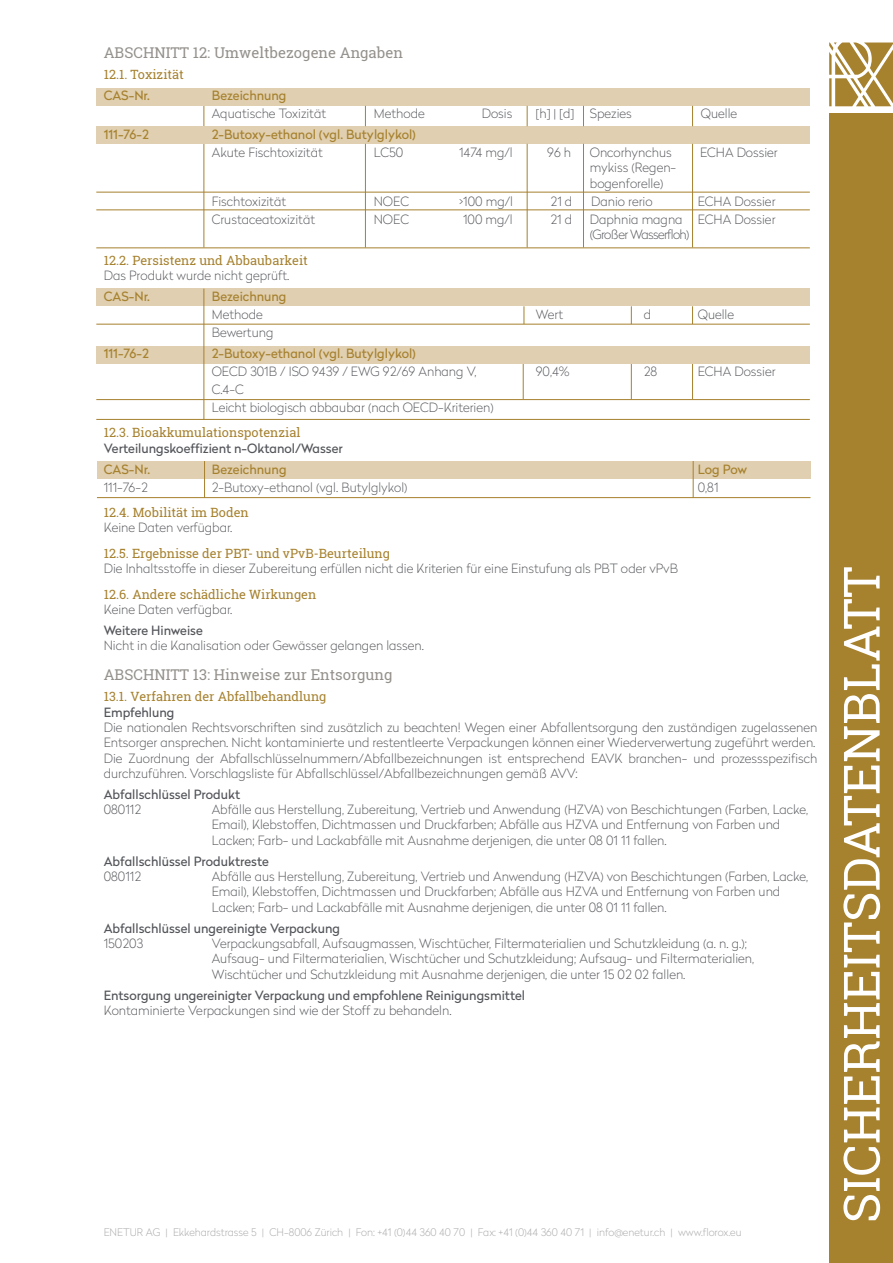
<style>
.page{position:relative;width:893px;height:1263px;background:#fff}
.page>*{position:absolute;margin:0;border:0;box-sizing:border-box;transform-origin:0 0}
.t1{font:50.1px "Roboto Slab";color:#fff}
.t2{font:14.85px "Roboto Slab";color:#94918c}
.t3{font:100 12.75px/15.3px "Radikal";color:#54555a}
.t4{font:12.75px "Radikal";color:#54555a}
.t5{font:12.75px "Roboto Slab";color:#a6812e}
.t6{font:12.75px "Radikal";color:#a6812e}
.t7{font:100 10.5px "Radikal";color:#a9a8aa}
</style>
<div class="page">
<div style="left:97px;top:461px;width:713px;height:18px;background:#e0cfb0"></div>
<hr style="left:97px;top:497px;width:713px;height:1px;background:#a6812e">
<hr style="left:204px;top:461px;width:1px;height:37px;background:#a6812e">
<hr style="left:693px;top:461px;width:1px;height:37px;background:#a6812e">
<div style="left:96px;top:289px;width:714px;height:17px;background:#e0cfb0"></div>
<div style="left:96px;top:346px;width:714px;height:18px;background:#e0cfb0"></div>
<hr style="left:204px;top:289px;width:1px;height:131px;background:#a6812e">
<hr style="left:204px;top:88px;width:1px;height:159px;background:#a6812e">
<svg style="left:524px;top:306px;width:1px;height:18px"></svg>
<hr style="left:523px;top:364px;width:1px;height:35px;background:#a6812e">
<svg style="left:631px;top:306px;width:1px;height:18px"></svg>
<hr style="left:631px;top:364px;width:1px;height:35px;background:#a6812e">
<svg style="left:692px;top:306px;width:1px;height:18px"></svg>
<hr style="left:692px;top:364px;width:1px;height:35px;background:#a6812e">
<hr style="left:96px;top:399px;width:714px;height:1px;background:#a6812e">
<hr style="left:96px;top:419px;width:714px;height:1px;background:#a6812e">
<hr style="left:96px;top:324px;width:714px;height:1px;background:#a6812e">
<div style="left:96px;top:88px;width:714px;height:18px;background:#e0cfb0"></div>
<div style="left:96px;top:126px;width:714px;height:18px;background:#e0cfb0"></div>
<svg style="left:365px;top:106px;width:1px;height:20px"></svg>
<hr style="left:365px;top:144px;width:1px;height:103px;background:#a6812e">
<svg style="left:583px;top:106px;width:1px;height:20px"></svg>
<svg style="left:527px;top:106px;width:1px;height:20px"></svg>
<hr style="left:583px;top:144px;width:1px;height:103px;background:#a6812e">
<hr style="left:527px;top:144px;width:1px;height:103px;background:#a6812e">
<svg style="left:692px;top:106px;width:1px;height:20px"></svg>
<hr style="left:692px;top:144px;width:1px;height:103px;background:#a6812e">
<hr style="left:96px;top:247px;width:714px;height:1px;background:#a6812e">
<hr style="left:96px;top:192px;width:714px;height:1px;background:#a6812e">
<hr style="left:96px;top:209px;width:714px;height:1px;background:#a6812e">
<svg style="left:829px;top:43px;width:64px;height:63px"></svg>
<div style="left:829px;top:114px;width:64px;height:1149px;background:#a6812e"></div>
<p class="t2" style="left:104px;top:43px;width:301px">ABSCHNITT 12: Umweltbezogene Angaben</p>
<p class="t5" style="left:104px;top:66px;width:82px">12.1. Toxizität</p>
<p class="t6" style="left:104px;top:86px;width:48px">CAS-Nr.</p>
<p class="t6" style="left:212px;top:86px;width:76px">Bezeichnung</p>
<p class="t3" style="left:212px;top:105px;width:116px">Aquatische Toxizität</p>
<p class="t3" style="left:374px;top:105px;width:52px">Methode</p>
<p class="t3" style="left:482px;top:105px;width:32px">Dosis</p>
<p class="t3" style="left:536px;top:105px;width:98px">[h] | [d] Spezies</p>
<p class="t3" style="left:701px;top:105px;width:38px">Quelle</p>
<p class="t6" style="left:104px;top:125px;width:47px">111-76-2</p>
<p class="t6" style="left:212px;top:125px;width:206px">2-Butoxy-ethanol (vgl. Butylglykol)</p>
<p class="t3" style="left:212px;top:144px;width:113px">Akute Fischtoxizität</p>
<p class="t3" style="left:374px;top:144px;width:31px">LC50</p>
<p class="t3" style="left:459px;top:144px;width:55px">1474 mg/l</p>
<p class="t3" style="left:547px;top:144px;width:25px">96 h</p>
<p class="t3" style="left:590px;top:144px;width:84px">Oncorhynchus</p>
<p class="t3" style="left:700px;top:144px;width:79px">ECHA Dossier</p>
<p class="t3" style="left:590px;top:160px;width:88px">mykiss (Regen&shy;bogenforelle)</p>
<p class="t3" style="left:212px;top:193px;width:76px">Fischtoxizität</p>
<p class="t3" style="left:374px;top:193px;width:37px">NOEC</p>
<p class="t3" style="left:459px;top:193px;width:55px">&gt;100 mg/l</p>
<p class="t3" style="left:551px;top:193px;width:23px">21 d</p>
<p class="t3" style="left:591px;top:193px;width:63px">Danio rerio</p>
<p class="t3" style="left:698px;top:193px;width:79px">ECHA Dossier</p>
<p class="t3" style="left:212px;top:211px;width:105px">Crustaceatoxizität</p>
<p class="t3" style="left:374px;top:211px;width:37px">NOEC</p>
<p class="t3" style="left:463px;top:211px;width:51px">100 mg/l</p>
<p class="t3" style="left:550px;top:211px;width:23px">21 d</p>
<p class="t3" style="left:590px;top:211px;width:187px">Daphnia magna ECHA Dossier (Großer Wasserfloh)</p>
<p class="t5" style="left:104px;top:251px;width:206px">12.2. Persistenz und Abbaubarkeit</p>
<p class="t3" style="left:104px;top:267px;width:187px">Das Produkt wurde nicht geprüft.</p>
<p class="t6" style="left:104px;top:287px;width:48px">CAS-Nr.</p>
<p class="t6" style="left:212px;top:287px;width:76px">Bezeichnung</p>
<p class="t3" style="left:212px;top:306px;width:52px">Methode</p>
<p class="t3" style="left:536px;top:306px;width:29px">Wert</p>
<p class="t3" style="left:644px;top:306px;width:9px">d</p>
<p class="t3" style="left:698px;top:306px;width:38px">Quelle</p>
<p class="t3" style="left:212px;top:324px;width:63px">Bewertung</p>
<p class="t6" style="left:104px;top:344px;width:47px">111-76-2</p>
<p class="t6" style="left:212px;top:344px;width:206px">2-Butoxy-ethanol (vgl. Butylglykol)</p>
<p class="t3" style="left:212px;top:363px;width:266px">OECD 301B / ISO 9439 / EWG 92/69 Anhang V,</p>
<p class="t3" style="left:536px;top:363px;width:35px">90,4%</p>
<p class="t3" style="left:644px;top:363px;width:15px">28</p>
<p class="t3" style="left:698px;top:363px;width:79px">ECHA Dossier</p>
<p class="t3" style="left:212px;top:380px;width:283px;line-height:18px">C.4-C<br>Leicht biologisch abbaubar (nach OECD-Kriterien)</p>
<p class="t5" style="left:104px;top:424px;width:198px">12.3. Bioakkumulationspotenzial</p>
<p class="t4" style="left:104px;top:439px;width:240px">Verteilungskoeffizient n-Oktanol/Wasser</p>
<p class="t6" style="left:104px;top:460px;width:48px">CAS-Nr.</p>
<p class="t6" style="left:212px;top:460px;width:76px">Bezeichnung</p>
<p class="t6" style="left:698px;top:460px;width:51px">Log Pow</p>
<p class="t3" style="left:104px;top:479px;width:45px">111-76-2</p>
<p class="t3" style="left:212px;top:479px;width:197px">2-Butoxy-ethanol (vgl. Butylglykol)</p>
<p class="t3" style="left:698px;top:479px;width:22px">0,81</p>
<p class="t5" style="left:104px;top:504px;width:147px">12.4. Mobilität im Boden</p>
<p class="t3" style="left:104px;top:520px;width:130px">Keine Daten verfügbar.</p>
<p class="t5" style="left:104px;top:545px;width:288px">12.5. Ergebnisse der PBT- und vPvB-Beurteilung</p>
<p class="t3" style="left:104px;top:561px;width:576px">Die Inhaltsstoffe in dieser Zubereitung erfüllen nicht die Kriterien für eine Einstufung als PBT oder vPvB</p>
<p class="t5" style="left:104px;top:585px;width:214px">12.6. Andere schädliche Wirkungen</p>
<p class="t3" style="left:104px;top:601px;width:130px">Keine Daten verfügbar.</p>
<p class="t4" style="left:104px;top:621px;width:101px">Weitere Hinweise</p>
<p class="t3" style="left:104px;top:638px;width:322px">Nicht in die Kanalisation oder Gewässer gelangen lassen.</p>
<p class="t2" style="left:104px;top:665px;width:290px">ABSCHNITT 13: Hinweise zur Entsorgung</p>
<p class="t5" style="left:104px;top:688px;width:224px">13.1. Verfahren der Abfallbehandlung</p>
<p class="t4" style="left:104px;top:703px;width:72px">Empfehlung</p>
<p class="t3" style="left:104px;top:719px;width:715px">Die nationalen Rechtsvorschriften sind zusätzlich zu beachten! Wegen einer Abfallentsorgung den zuständigen zugelassenen Entsorger ansprechen. Nicht kontaminierte und restentleerte Verpackungen können einer Wiederverwertung zugeführt werden.<br>Die Zuordnung der Abfallschlüsselnummern/Abfallbezeichnungen ist entsprechend EAVK branchen- und prozessspezifisch durchzuführen. Vorschlagsliste für Abfallschlüssel/Abfallbezeichnungen gemäß AVV:</p>
<p class="t4" style="left:104px;top:785px;width:138px">Abfallschlüssel Produkt</p>
<p class="t3" style="left:104px;top:801px;width:39px">080112</p>
<p class="t3" style="left:212px;top:801px;width:598px">Abfälle aus Herstellung, Zubereitung, Vertrieb und Anwendung (HZVA) von Beschichtungen (Farben, Lacke,<br>Email), Klebstoffen, Dichtmassen und Druckfarben; Abfälle aus HZVA und Entfernung von Farben und<br>Lacken; Farb- und Lackabfälle mit Ausnahme derjenigen, die unter 08 01 11 fallen.</p>
<p class="t4" style="left:104px;top:852px;width:167px">Abfallschlüssel Produktreste</p>
<p class="t3" style="left:104px;top:868px;width:39px">080112</p>
<p class="t3" style="left:212px;top:868px;width:598px">Abfälle aus Herstellung, Zubereitung, Vertrieb und Anwendung (HZVA) von Beschichtungen (Farben, Lacke,<br>Email), Klebstoffen, Dichtmassen und Druckfarben; Abfälle aus HZVA und Entfernung von Farben und<br>Lacken; Farb- und Lackabfälle mit Ausnahme derjenigen, die unter 08 01 11 fallen.</p>
<p class="t4" style="left:104px;top:919px;width:238px">Abfallschlüssel ungereinigte Verpackung</p>
<p class="t3" style="left:104px;top:935px;width:41px">150203</p>
<p class="t3" style="left:212px;top:935px;width:544px">Verpackungsabfall, Aufsaugmassen, Wischtücher, Filtermaterialien und Schutzkleidung (a. n. g.);<br>Aufsaug- und Filtermaterialien, Wischtücher und Schutzkleidung; Aufsaug- und Filtermaterialien,<br>Wischtücher und Schutzkleidung mit Ausnahme derjenigen, die unter 15 02 02 fallen.</p>
<p class="t4" style="left:104px;top:986px;width:423px">Entsorgung ungereinigter Verpackung und empfohlene Reinigungsmittel</p>
<p class="t3" style="left:104px;top:1002px;width:349px">Kontaminierte Verpackungen sind wie der Stoff zu behandeln.</p>
<p class="t7" style="left:104px;top:1225px;width:639px">ENETUR AG | Ekkehardstrasse 5 | CH-8006 Zürich | Fon: +41 (0)44 360 40 70 | Fax: +41 (0)44 360 40 71 | info@enetur.ch | www.florox.eu</p>
<h1 class="t1" style="left:827px;top:1223px;width:658px;rotate:-90deg">SICHERHEITSDATENBLATT</h1>
</div>
